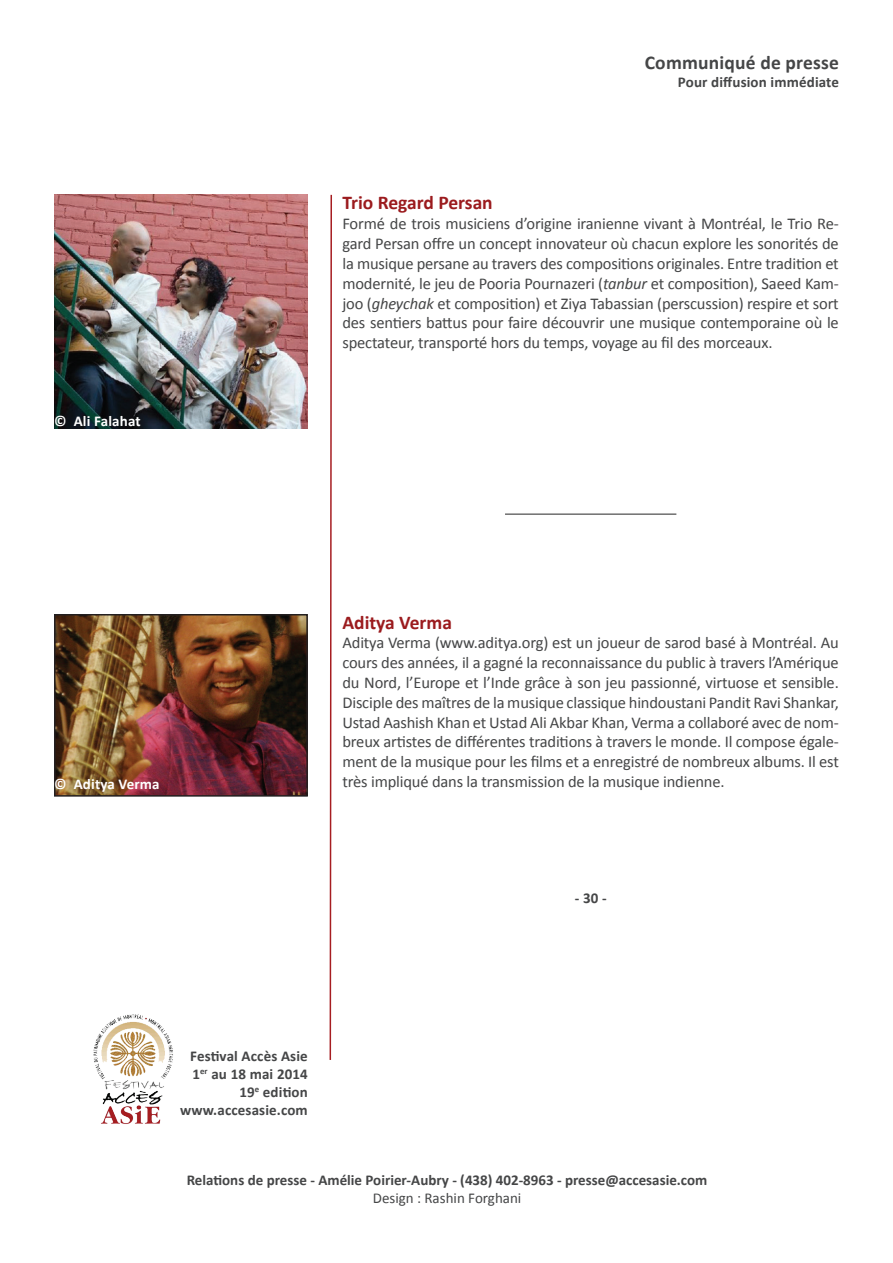
<style>
.page{position:relative;width:893px;height:1263px;background:#fff}
.page>*{position:absolute;margin:0;border:0;box-sizing:border-box;transform-origin:0 0}
.t1{font:700 19.5px "Calibri";color:#9b1b1e}
.t2{font:700 19.5px "Calibri";letter-spacing:.01em;color:#454647}
.t3{font:16.5px/19.8px "Calibri";letter-spacing:-.01em;color:#454647;text-align:justify}
.t4{font:700 15px/18px "Calibri";color:#454647;text-align:right}
.t5{font:700 15px "Calibri";letter-spacing:.01em;color:#fff}
.t6{font:15px "Calibri";color:#454647}
.s1{font-style:italic}
</style>
<div class="page">
<img style="left:93px;top:1014px;width:80px;height:110px">
<svg style="left:329px;top:194px;width:3px;height:866px"></svg>
<hr style="left:505px;top:513px;width:171px;height:2px;background:#6e6e6e">
<img style="left:54px;top:195px;width:254px;height:233px">
<img style="left:57px;top:617px;width:248px;height:177px">
<div style="left:54px;top:614px;width:254px;height:183px;border:2px solid #231f20"></div>
<p class="t2" style="left:645px;top:50px;width:196px">Communiqué de presse</p>
<p class="t4" style="left:678px;top:73px;width:163px">Pour diffusion immédiate</p>
<p class="t5" style="left:54px;top:411px;width:88px">© Ali Falahat</p>
<p class="t1" style="left:342px;top:191px;width:152px">Trio Regard Persan</p>
<p class="t3" style="left:342px;top:214px;width:498px">Formé de trois musiciens d’origine iranienne vivant à Montréal, le Trio Re&shy;gard Persan offre un concept innovateur où chacun explore les sonorités de la musique persane au travers des compositions originales. Entre tradition et modernité, le jeu de Pooria Pournazeri (<span class="s1">tanbur</span> et composition), Saeed Kam&shy;joo (<span class="s1">gheychak</span> et composition) et Ziya Tabassian (perscussion) respire et sort des sentiers battus pour faire découvrir une musique contemporaine où le spectateur, transporté hors du temps, voyage au fil des morceaux.</p>
<p class="t1" style="left:342px;top:610px;width:111px">Aditya Verma</p>
<p class="t3" style="left:342px;top:633px;width:498px">Aditya Verma (www.aditya.org) est un joueur de sarod basé à Montréal. Au cours des années, il a gagné la reconnaissance du public à travers l’Amérique du Nord, l’Europe et l’Inde grâce à son jeu passionné, virtuose et sensible.<br>Disciple des maîtres de la musique classique hindoustani Pandit Ravi Shankar, Ustad Aashish Khan et Ustad Ali Akbar Khan, Verma a collaboré avec de nom&shy;breux artistes de différentes traditions à travers le monde. Il compose égale&shy;ment de la musique pour les films et a enregistré de nombreux albums. Il est</p>
<p class="t5" style="left:54px;top:775px;width:107px">© Aditya Verma</p>
<p class="t3" style="left:342px;top:772px;width:384px">très impliqué dans la transmission de la musique indienne.</p>
<p class="t4" style="left:180px;top:1047px;width:129px">Festival Accès Asie<br>1<sup>er</sup> au 18 mai 2014<br>19<sup>e</sup> edition www.accesasie.com</p>
<p class="t4" style="left:575px;top:889px;width:33px">- 30 -</p>
<p class="t4" style="left:187px;top:1171px;width:522px">Relations de presse - Amélie Poirier-Aubry - (438) 402-8963 - presse@accesasie.com</p>
<p class="t6" style="left:373px;top:1188px;width:150px">Design : Rashin Forghani</p>
</div>
